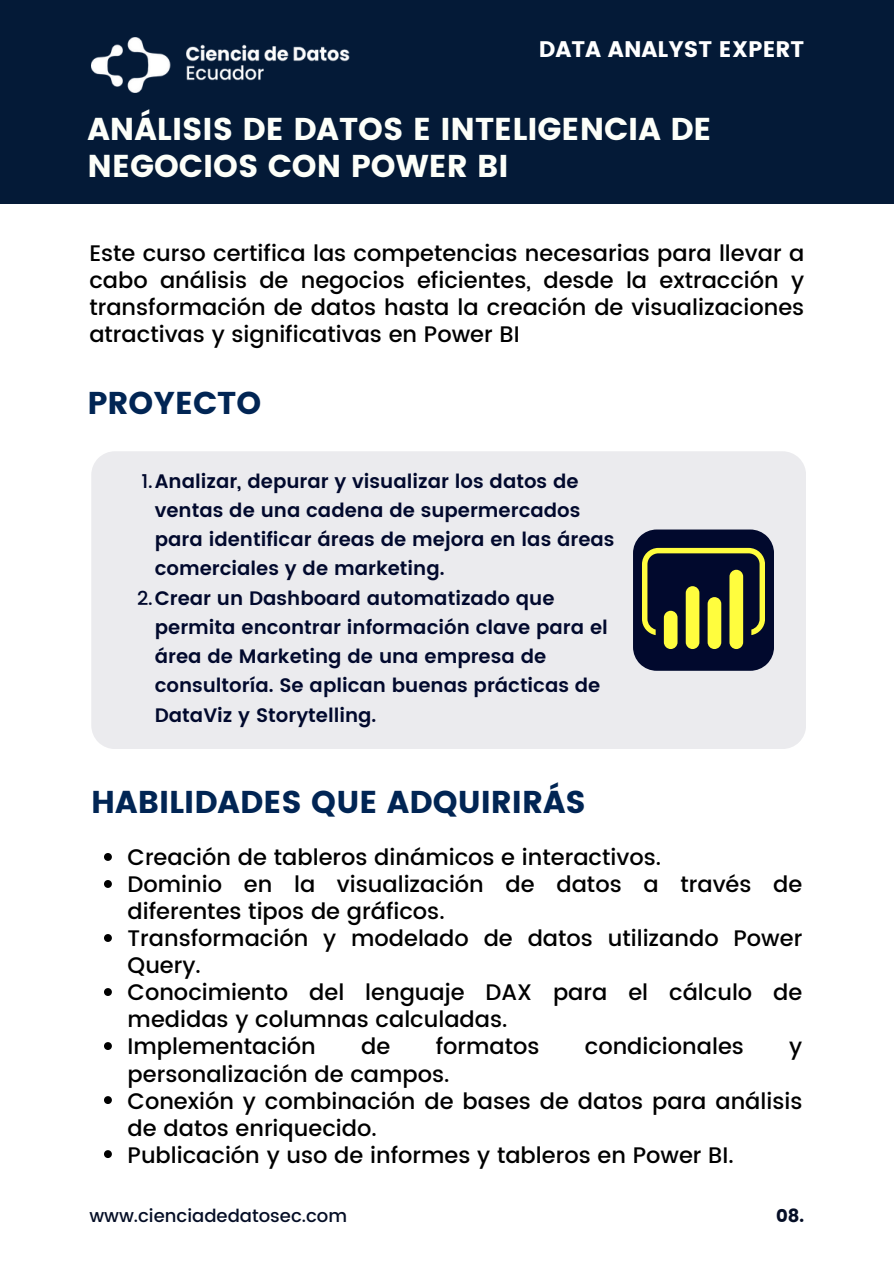
<style>
.page{position:relative;width:894px;height:1264px;background:#fff}
.page>*{position:absolute;margin:0;border:0;box-sizing:border-box;transform-origin:0 0}
.t1{font:31.5px/37.2px "Poppins";color:#fdfff9}
.t2{font:31.5px "Poppins";color:#012554}
.t3{font:500 22.5px/27px "Poppins";color:#000}
.t4{font:22.5px "Poppins";color:#fff}
.t5{font:600 19.5px "Poppins";color:#01092d}
.t6{font:500 18px "Poppins";color:#050e26}
.t7{font:18px "Poppins";color:#050e26}
.s1{font-weight:500}
</style>
<div class="page">
<div style="left:0;top:0;width:893px;height:204px;background:#041a37"></div>
<img style="left:91px;top:38px;width:258px;height:55px">
<div style="left:91px;top:451px;width:714px;height:298px;background:#ebebee"></div>
<svg style="left:632px;top:529px;width:141px;height:141px;background:#424736"></svg>
<svg style="left:104px;top:853px;width:8px;height:7px"></svg>
<svg style="left:104px;top:880px;width:8px;height:7px"></svg>
<svg style="left:104px;top:934px;width:8px;height:7px"></svg>
<svg style="left:104px;top:988px;width:8px;height:7px"></svg>
<svg style="left:104px;top:1042px;width:8px;height:7px"></svg>
<svg style="left:104px;top:1096px;width:8px;height:7px"></svg>
<svg style="left:104px;top:1150px;width:8px;height:7px"></svg>
<p class="t4" style="left:538px;top:36px;width:267px">DATA ANALYST EXPERT</p>
<h1 class="t1" style="left:87px;top:110px;width:625px">ANÁLISIS DE DATOS E INTELIGENCIA DE<br>NEGOCIOS CON POWER BI</h1>
<p class="t3" style="left:89px;top:240px;width:716px;text-align:justify">Este curso certifica las competencias necesarias para llevar a cabo análisis de negocios eficientes, desde la extracción y transformación de datos hasta la creación de visualizaciones atractivas y significativas en Power BI</p>
<h1 class="t2" style="left:87px;top:385px;width:175px">PROYECTO</h1>
<p class="t5" style="left:141px;top:466px;width:438px"><span class="s1">1.</span>Analizar, depurar y visualizar los datos de</p>
<p class="t5" style="left:155px;top:495px;width:427px">ventas de una cadena de supermercados</p>
<p class="t5" style="left:155px;top:524px;width:461px">para identificar áreas de mejora en las áreas</p>
<p class="t5" style="left:155px;top:554px;width:291px">comerciales y de marketing.</p>
<p class="t5" style="left:137px;top:583px;width:419px"><span class="s1">2.</span>Crear un Dashboard automatizado que</p>
<p class="t5" style="left:155px;top:612px;width:454px">permita encontrar información clave para el</p>
<p class="t5" style="left:155px;top:641px;width:393px">área de Marketing de una empresa de</p>
<p class="t5" style="left:155px;top:671px;width:447px">consultoría. Se aplican buenas prácticas de</p>
<p class="t5" style="left:155px;top:700px;width:223px">DataViz y Storytelling.</p>
<h1 class="t2" style="left:91px;top:784px;width:496px">HABILIDADES QUE ADQUIRIRÁS</h1>
<p class="t3" style="left:128px;top:844px;width:676px">Creación de tableros dinámicos e interactivos.<br>Dominio en la visualización de datos a través de diferentes tipos de gráficos.<br>Transformación y modelado de datos utilizando Power Query.<br>Conocimiento del lenguaje DAX para el cálculo de medidas y columnas calculadas.<br>Implementación</p>
<p class="t3" style="left:361px;top:1033px;width:31px">de</p>
<p class="t3" style="left:435px;top:1033px;width:105px">formatos</p>
<p class="t3" style="left:584px;top:1033px;width:161px">condicionales</p>
<p class="t3" style="left:789px;top:1033px;width:15px">y</p>
<p class="t3" style="left:128px;top:1060px;width:676px">personalización de campos.<br>Conexión y combinación de bases de datos para análisis de datos enriquecido.<br>Publicación y uso de informes y tableros en Power BI.</p>
<p class="t6" style="left:89px;top:1202px;width:259px">www.cienciadedatosec.com</p>
<p class="t7" style="left:776px;top:1205px;width:30px">08.</p>
</div>
